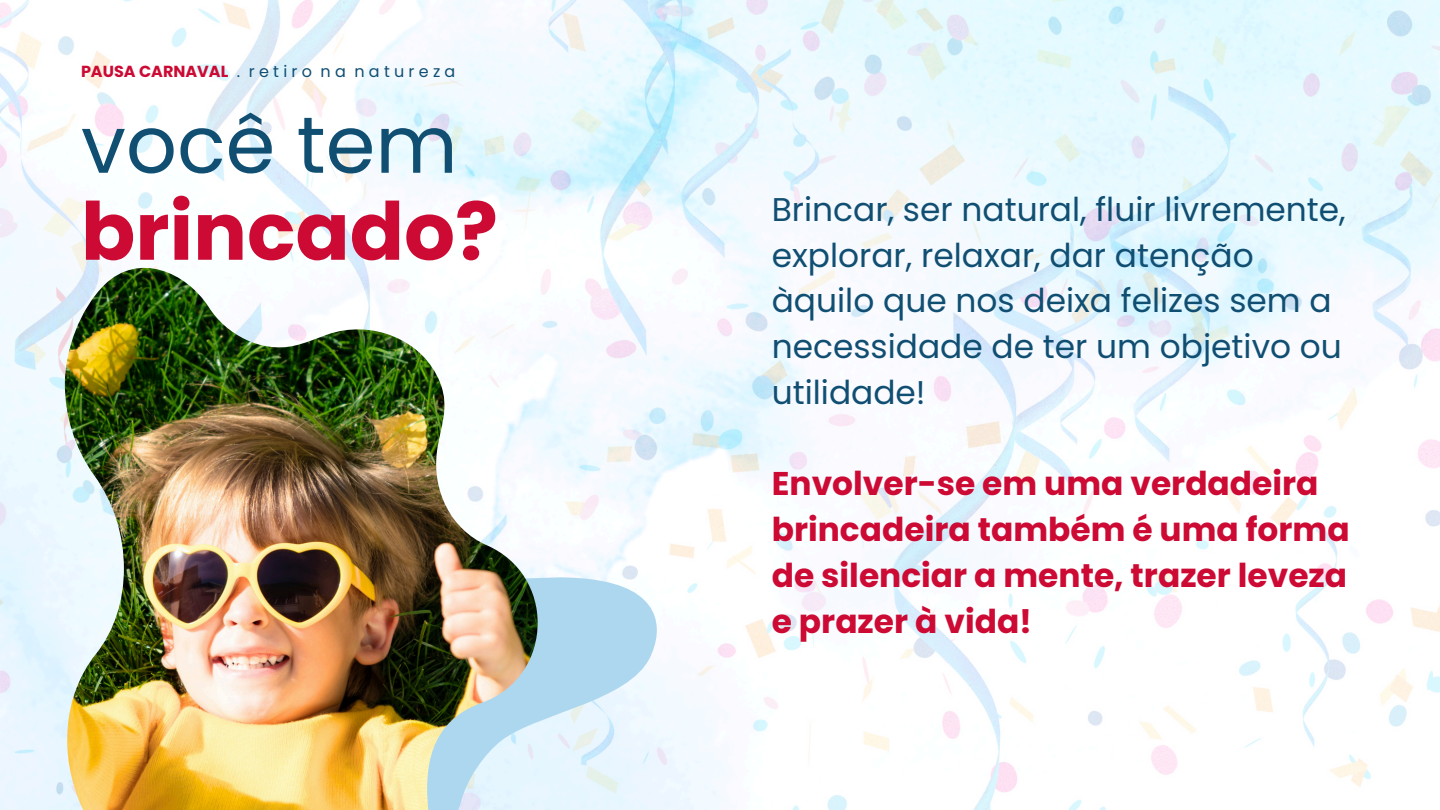
<style>
.page{position:relative;width:1440px;height:810px;background:#fff}
.page>*{position:absolute;margin:0;border:0;box-sizing:border-box;transform-origin:0 0}
.t1{font:700 80px/87px "Poppins";color:#cc0a34}
.t2{font:32.8px/45.8px "Poppins";color:#104e72}
.t3{font:700 32.8px/45.8px "Poppins";color:#cc0a34}
.t4{font:16px "Poppins";letter-spacing:.265em;color:#104e72}
.s1{font-weight:700;color:#cc0a34}
.s2{font-weight:400;color:#104e72}
</style>
<div class="page">
<img style="left:0;top:0;width:1440px;height:810px">
<svg style="left:537px;top:492px;width:127px;height:318px"></svg>
<img style="left:63px;top:266px;width:474px;height:544px">
<p class="t4" style="left:81px;top:60px;width:376px"><span class="s1">PAUSACARNAVAL</span> . retiro na natureza</p>
<h1 class="t1" style="left:81px;top:101px;width:419px"><span class="s2">você tem </span>brincado?</h1>
<p class="t2" style="left:772px;top:187px;width:575px">Brincar, ser natural, fluir livremente, explorar, relaxar, dar atenção àquilo que nos deixa felizes sem a necessidade de ter um objetivo ou utilidade!</p>
<p class="t3" style="left:772px;top:461px;width:579px">Envolver-se em uma verdadeira brincadeira também é uma forma de silenciar a mente, trazer leveza e prazer à vida!</p>
</div>
